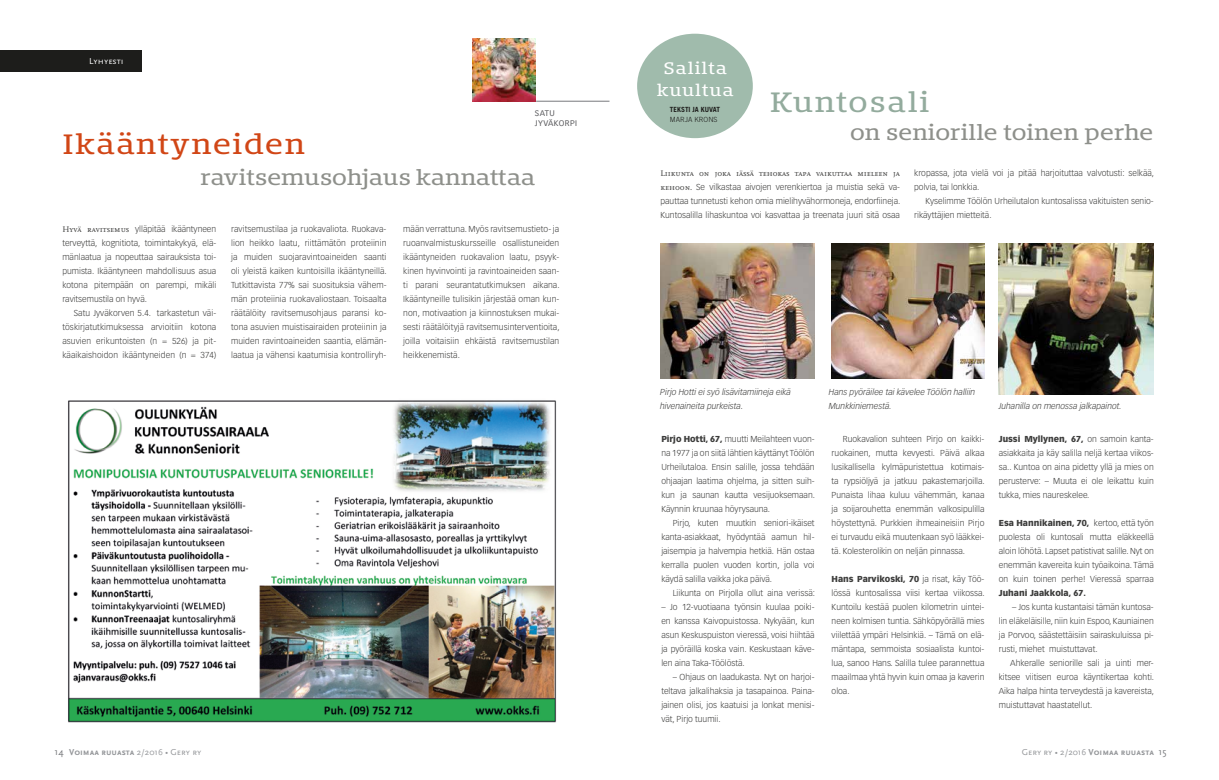
<style>
.page{position:relative;width:1219px;height:780px;background:#fff}
.page>*{position:absolute;margin:0;border:0;box-sizing:border-box;transform-origin:0 0}
.t1{font:26px "Bommer Slab";letter-spacing:.045em;color:#d14616;scale:1.18 1}
.t2{font:26px "Bommer Slab";letter-spacing:.05em;color:#93ab9d;scale:1.18 1}
.t3{font:20px "Bommer Slab";letter-spacing:-.005em;color:#8e908b;scale:1.18 1}
.t4{font:15.5px/22.1px "Bommer Slab";letter-spacing:.05em;color:#fff;text-align:center;scale:1.18 1}
.t5{font:700 9px "Scala Sans Caps";color:#949699}
.t6{font:9px "Scala Sans Caps";color:#949699}
.t7{font:9px "Scala Sans Caps";color:#fff}
.t8{font:300 8.5px/14px "Vectora LT Std";color:#3c3c3b;text-align:justify}
.t9{font:italic 300 8.5px/14px "Vectora LT Std";color:#3c3c3b}
.t10{font:8.5px "Scala Caps";letter-spacing:-.01em;color:#3c3c3b}
.t11{font:900 8.5px "Vectora LT Std";color:#3c3c3b}
.t12{font:8px/10px "Vectora LT Std";letter-spacing:.05em;color:#59595c}
.t13{font:700 7.1px "Trade Gothic";color:#1d1d1b}
.t14{font:300 7.1px "Trade Gothic";color:#1d1d1b}
.s1{font-family:"Scala Caps";font-weight:400}
.s2{font-weight:900}
.s3{font-weight:400;font-size:10px;color:#77797c}
.s4{font-weight:400}
.s5{font-weight:700}
.s6{font-size:10px;color:#77797c}
</style>
<div class="page">
<img style="left:68px;top:400px;width:489px;height:323px">
<div style="left:0;top:51px;width:141px;height:21px;background:#1d1d1b"></div>
<hr style="left:536px;top:101px;width:73px;height:1px;background:#77797c">
<img style="left:832px;top:243px;width:153px;height:136px">
<div style="left:637px;top:34px;width:116px;height:104px;background:#a0bbac;border-radius:50%"></div>
<img style="left:660px;top:243px;width:155px;height:136px">
<img style="left:999px;top:243px;width:155px;height:152px">
<img style="left:472px;top:38px;width:64px;height:64px">
<p class="t7" style="left:89px;top:56px;width:36px">Lyhyesti</p>
<h1 class="t1" style="left:63px;top:125px;width:207px">Ikääntyneiden</h1>
<p class="t12" style="left:535px;top:109px;width:44px">SATU<br>JYVÄKORPI</p>
<h2 class="t3" style="left:201px;top:163px;width:285px">ravitsemusohjaus kannattaa</h2>
<p class="t8" style="left:62px;top:222px;width:155px"><span class="s1">Hyvä ravitsemus</span> ylläpitää ikääntyneen terveyttä, kognitiota, toimintakykyä, elä&shy;mänlaatua ja nopeuttaa sairauksista toi&shy;pumista. Ikääntyneen mahdollisuus asua kotona pitempään on parempi, mikäli ravitsemustila on hyvä.</p>
<p class="t8" style="left:62px;top:306px;width:155px;text-indent:11px">Satu Jyväkorven 5.4. tarkastetun väi&shy;töskirjatutkimuksessa arvioitiin kotona asuvien erikuntoisten (n = 526) ja pit&shy;käaikaishoidon ikääntyneiden (n = 374)</p>
<p class="t8" style="left:231px;top:222px;width:157px">ravitsemustilaa ja ruokavaliota. Ruokava&shy;lion heikko laatu, riittämätön proteiinin ja muiden suojaravintoaineiden saanti oli yleistä kaiken kuntoisilla ikääntyneillä.<br>Tutkittavista 77% sai suosituksia vähem&shy;män proteiinia ruokavaliostaan. Toisaalta räätälöity ravitsemusohjaus paransi ko&shy;tona asuvien muistisairaiden proteiinin ja muiden ravintoaineiden saantia, elämän&shy;laatua ja vähensi kaatumisia kontrolliryh-</p>
<p class="t8" style="left:403px;top:222px;width:158px">mään verrattuna. Myös ravitsemustieto- ja ruoanvalmistuskursseille osallistuneiden ikääntyneiden ruokavalion laatu, psyyk&shy;kinen hyvinvointi ja ravintoaineiden saan&shy;ti parani seurantatutkimuksen aikana.<br>Ikääntyneille tulisikin järjestää oman kun&shy;non, motivaation ja kiinnostuksen mukai&shy;sesti räätälöityjä ravitsemusinterventioita, joilla voitaisiin ehkäistä ravitsemustilan heikkenemistä.</p>
<h3 class="t4" style="left:657px;top:57px;width:67px">Salilta kuultua</h3>
<p class="t13" style="left:670px;top:105px;width:51px">TEKSTI JA KUVAT</p>
<p class="t14" style="left:670px;top:115px;width:49px">MARJA KRONS</p>
<h1 class="t2" style="left:770px;top:83px;width:136px">Kuntosali</h1>
<h2 class="t3" style="left:850px;top:118px;width:258px">on seniorille toinen perhe</h2>
<p class="t10" style="left:660px;top:169px;width:241px">Liikunta on joka iässä tehokas tapa vaikuttaa mieleen ja</p>
<p class="t8" style="left:660px;top:180px;width:241px"><span class="s1">kehoon.</span> Se vilkastaa aivojen verenkiertoa ja muistia sekä va&shy;pauttaa tunnetusti kehon omia mielihyvähormoneja, endorfiineja.<br>Kuntosalilla lihaskuntoa voi kasvattaa ja treenata juuri sitä osaa</p>
<p class="t8" style="left:914px;top:166px;width:241px">kropassa, jota vielä voi ja pitää harjoituttaa valvotusti: selkää, polvia, tai lonkkia.</p>
<p class="t8" style="left:914px;top:194px;width:241px;text-indent:11px">Kyselimme Töölön Urheilutalon kuntosalissa vakituisten senio&shy;rikäyttäjien mietteitä.</p>
<p class="t9" style="left:660px;top:384px;width:132px">Pirjo Hotti ei syö lisävitamiineja eikä hivenaineita purkeista.</p>
<p class="t8" style="left:661px;top:432px;width:155px"><span class="s2">Pirjo Hotti, 67,</span> muutti Meilahteen vuon&shy;na 1977 ja on siitä lähtien käyttänyt Töölön Urheilutaloa. Ensin salille, jossa tehdään ohjaajan laatima ohjelma, ja sitten suih&shy;kun ja saunan kautta vesijuoksemaan.<br>Käynnin kruunaa höyrysauna.</p>
<p class="t8" style="left:661px;top:516px;width:155px;text-indent:11px">Pirjo, kuten muutkin seniori-ikäiset kanta-asiakkaat, hyödyntää aamun hil&shy;jaisempia ja halvempia hetkiä. Hän ostaa kerralla puolen vuoden kortin, jolla voi käydä salilla vaikka joka päivä.</p>
<p class="t8" style="left:673px;top:586px;width:144px">Liikunta on Pirjolla ollut aina verissä:</p>
<p class="t8" style="left:661px;top:600px;width:155px">– Jo 12-vuotiaana työnsin kuulaa poiki&shy;en kanssa Kaivopuistossa. Nykyään, kun asun Keskuspuiston vieressä, voisi hiihtää ja pyöräillä koska vain. Keskustaan käve&shy;len aina Taka-Töölöstä.</p>
<p class="t8" style="left:661px;top:670px;width:155px;text-indent:11px">– Ohjaus on laadukasta. Nyt on harjoi&shy;teltava jalkalihaksia ja tasapainoa. Paina&shy;jainen olisi, jos kaatuisi ja lonkat menisi&shy;vät, Pirjo tuumii.</p>
<p class="t9" style="left:829px;top:384px;width:148px">Hans pyöräilee tai kävelee Töölön halliin<br>Munkkiniemestä.</p>
<p class="t8" style="left:832px;top:432px;width:155px;text-indent:11px">Ruokavalion suhteen Pirjo on kaikki&shy;ruokainen, mutta kevyesti. Päivä alkaa lusikallisella kylmäpuristettua kotimais&shy;ta rypsiöljyä ja jatkuu pakastemarjoilla.<br>Punaista lihaa kuluu vähemmän, kanaa ja soijarouhetta enemmän valkosipulilla höystettynä. Purkkien ihmeaineisiin Pirjo ei turvaudu eikä muutenkaan syö lääkkei&shy;tä. Kolesterolikin on neljän pinnassa.</p>
<p class="t8" style="left:832px;top:572px;width:155px"><span class="s2">Hans Parvikoski, 70</span> ja risat, käy Töö&shy;lössä kuntosalissa viisi kertaa viikossa.<br>Kuntoilu kestää puolen kilometrin uintei&shy;neen kolmisen tuntia. Sähköpyörällä mies viilettää ympäri Helsinkiä. – Tämä on elä&shy;mäntapa, semmoista sosiaalista kuntoi&shy;lua, sanoo Hans. Salilla tulee parannettua maailmaa yhtä hyvin kuin omaa ja kaverin oloa.</p>
<p class="t9" style="left:999px;top:398px;width:124px">Juhanilla on menossa jalkapainot.</p>
<p class="t8" style="left:999px;top:432px;width:156px"><span class="s2">Jussi Myllynen, 67,</span> on samoin kanta&shy;asiakkaita ja käy salilla neljä kertaa viikos&shy;sa.. Kuntoa on aina pidetty yllä ja mies on perusterve: – Muuta ei ole leikattu kuin tukka, mies naureskelee.</p>
<p class="t8" style="left:999px;top:516px;width:156px"><span class="s2">Esa Hannikainen, 70,</span> kertoo, että työn puolesta oli kuntosali mutta eläkkeellä aloin löhötä. Lapset patistivat salille. Nyt on enemmän kavereita kuin työaikoina. Tämä on kuin toinen perhe! Vieressä sparraa</p>
<p class="t11" style="left:999px;top:588px;width:89px">Juhani Jaakkola, 67.</p>
<p class="t8" style="left:999px;top:600px;width:156px;text-indent:13px">– Jos kunta kustantaisi tämän kuntosa&shy;lin eläkeläisille, niin kuin Espoo, Kauniainen ja Porvoo, säästettäisiin sairaskuluissa pi&shy;rusti, miehet muistuttavat.</p>
<p class="t8" style="left:999px;top:656px;width:157px;text-indent:11px">Ahkeralle seniorille sali ja uinti mer&shy;kitsee viitisen euroa käyntikertaa kohti.<br>Aika halpa hinta terveydestä ja kavereista, muistuttavat haastatellut.</p>
<p class="t5" style="left:54px;top:747px;width:148px"><span class="s3">14</span> Voimaa ruuasta <span class="s4">2/2016 • Gery ry</span></p>
<p class="t6" style="left:1022px;top:747px;width:146px">Gery ry • 2/2016 <span class="s5">Voimaa ruuasta</span> <span class="s6">15</span></p>
</div>
